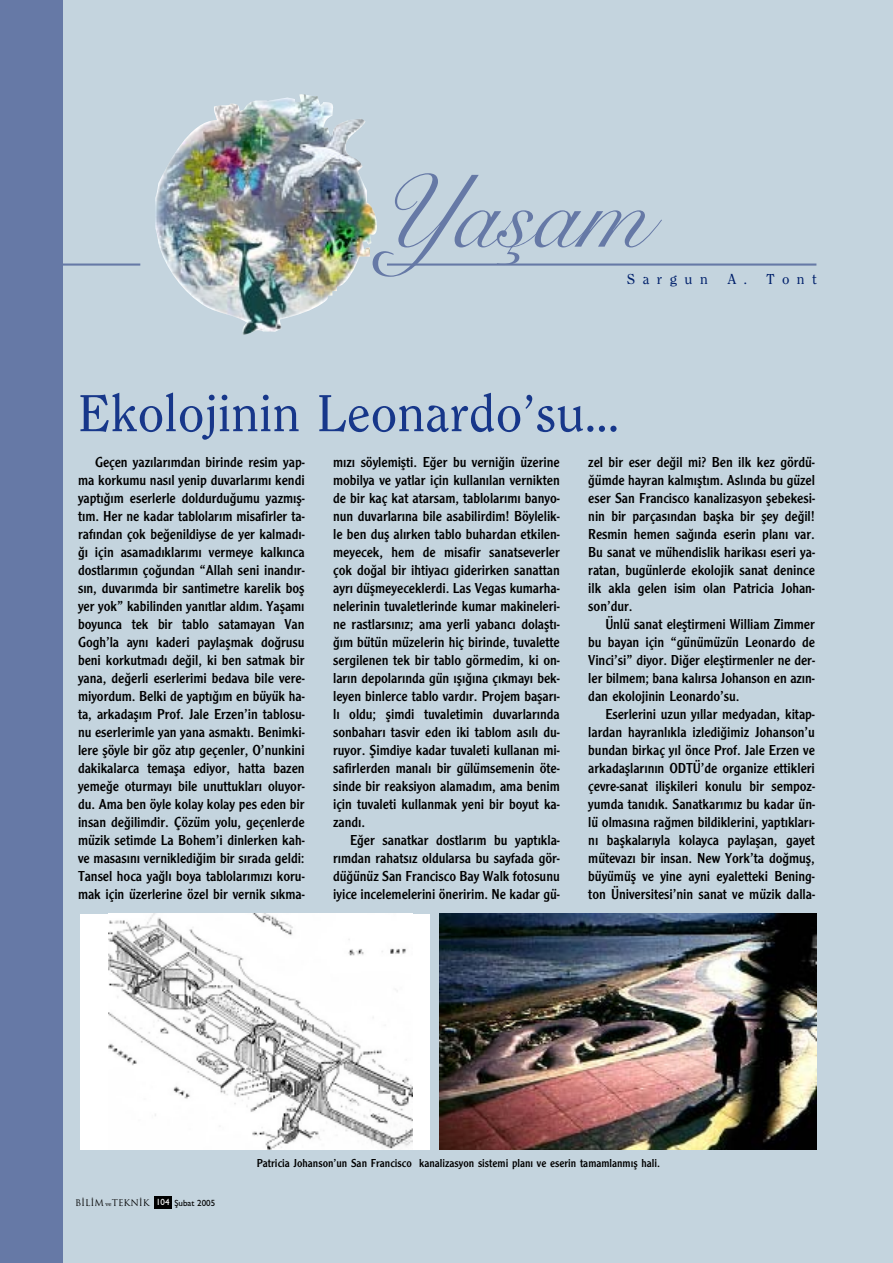
<style>
.page{position:relative;width:893px;height:1263px;background:#c4d4de}
.page>*{position:absolute;margin:0;border:0;box-sizing:border-box;transform-origin:0 0}
.t1{font:103.2px "Snell Roundhand";color:#6679a6}
.t2{font:500 54px "Clearface";color:#17378a}
.t3{font:15px/18px "Clearface Gothic";letter-spacing:-.005em;color:#000;text-align:justify}
.t4{font:500 15px "Clearface";letter-spacing:.5em;color:#00206b}
.t5{font:12px "Clearface Gothic";color:#000}
.t6{font:9px "Trajan Plain";color:#000}
.s1{font-family:"Bookman Old Style";font-size:6px}
.s2{font-family:"Gill Sans";font-weight:500;color:#fff}
.s3{font-family:"Gill Sans";font-weight:500}
</style>
<div class="page">
<img style="left:155px;top:94px;width:222px;height:241px">
<hr style="left:45px;top:263px;width:95px;height:3px;background:#6679a6">
<hr style="left:387px;top:263px;width:429px;height:3px;background:#6679a6">
<div style="left:0;top:0;width:62px;height:1263px;background:#6679a6"></div>
<div style="left:154px;top:1196px;width:17px;height:13px;background:#000"></div>
<img style="left:439px;top:914px;width:377px;height:235px">
<div style="left:81px;top:914px;width:349px;height:235px;background:#fff"></div>
<img style="left:109px;top:914px;width:304px;height:235px">
<h1 class="t1" style="left:374px;top:151px;width:276px">Yaflam</h1>
<p class="t4" style="left:627px;top:270px;width:82px">Sargun</p>
<p class="t4" style="left:727px;top:270px;width:91px">A. Tont</p>
<h2 class="t2" style="left:78px;top:381px;width:543px">Ekolojinin Leonardo’su...</h2>
<p class="t3" style="left:78px;top:453px;width:228px;text-indent:17px">Geçen yaz›lar›mdan birinde resim yap&shy;ma korkumu nas›l yenip duvarlar›m› kendi yapt›¤›m eserlerle doldurdu¤umu yazm›fl&shy;t›m. Her ne kadar tablolar›m misafirler ta&shy;raf›ndan çok be¤enildiyse de yer kalmad›- ¤› için asamad›klar›m› vermeye kalk›nca dostlar›m›n ço¤undan “Allah seni inand›r&shy;s›n, duvar›mda bir santimetre karelik bofl yer yok” kabilinden yan›tlar ald›m. Yaflam› boyunca tek bir tablo satamayan Van Gogh’la ayn› kaderi paylaflmak do¤rusu beni korkutmad› de¤il, ki ben satmak bir yana, de¤erli eserlerimi bedava bile vere&shy;miyordum. Belki de yapt›¤›m en büyük ha&shy;ta, arkadafl›m Prof. Jale Erzen’in tablosu&shy;nu eserlerimle yan yana asmakt›. Benimki&shy;lere flöyle bir göz at›p geçenler, O’nunkini dakikalarca temafla ediyor, hatta bazen yeme¤e oturmay› bile unuttuklar› oluyor&shy;du. Ama ben öyle kolay kolay pes eden bir insan de¤ilimdir. Çözüm yolu, geçenlerde müzik setimde La Bohem’i dinlerken kah&shy;ve masas›n› vernikledi¤im bir s›rada geldi:<br>Tansel hoca ya¤l› boya tablolar›m›z› koru&shy;mak için üzerlerine özel bir vernik s›kma-</p>
<p class="t3" style="left:333px;top:453px;width:228px">m›z› söylemiflti. E¤er bu verni¤in üzerine mobilya ve yatlar için kullan›lan vernikten de bir kaç kat atarsam, tablolar›m› banyo&shy;nun duvarlar›na bile asabilirdim! Böylelik&shy;le ben dufl al›rken tablo buhardan etkilen&shy;meyecek, hem de misafir sanatseverler çok do¤al bir ihtiyac› giderirken sanattan ayr› düflmeyeceklerdi. Las Vegas kumarha&shy;nelerinin tuvaletlerinde kumar makineleri&shy;ne rastlars›n›z; ama yerli yabanc› dolaflt›- ¤›m bütün müzelerin hiç birinde, tuvalette sergilenen tek bir tablo görmedim, ki on&shy;lar›n depolar›nda gün ›fl›¤›na ç›kmay› bek&shy;leyen binlerce tablo vard›r. Projem baflar›- l› oldu; flimdi tuvaletimin duvarlar›nda sonbahar› tasvir eden iki tablom as›l› du&shy;ruyor. fiimdiye kadar tuvaleti kullanan mi&shy;safirlerden manal› bir gülümsemenin öte&shy;sinde bir reaksiyon alamad›m, ama benim için tuvaleti kullanmak yeni bir boyut ka&shy;zand›.</p>
<p class="t3" style="left:333px;top:831px;width:228px;text-indent:17px">E¤er sanatkar dostlar›m bu yapt›kla&shy;r›mdan rahats›z oldularsa bu sayfada gör&shy;dü¤ünüz San Francisco Bay Walk fotosunu iyice incelemelerini öneririm. Ne kadar gü-</p>
<p class="t3" style="left:588px;top:453px;width:228px">zel bir eser de¤il mi? Ben ilk kez gördü-¤ümde hayran kalm›flt›m. Asl›nda bu güzel eser San Francisco kanalizasyon flebekesi&shy;nin bir parças›ndan baflka bir fley de¤il!<br>Resmin hemen sa¤›nda eserin plan› var.<br>Bu sanat ve mühendislik harikas› eseri ya&shy;ratan, bugünlerde ekolojik sanat denince ilk akla gelen isim olan Patricia Johan&shy;son’dur.</p>
<p class="t3" style="left:588px;top:615px;width:228px;text-indent:17px">Ünlü sanat elefltirmeni William Zimmer bu bayan için “günümüzün Leonardo de Vinci’si” diyor. Di¤er elefltirmenler ne der&shy;ler bilmem; bana kal›rsa Johanson en az›n&shy;dan ekolojinin Leonardo’su.</p>
<p class="t3" style="left:588px;top:705px;width:228px;text-indent:17px">Eserlerini uzun y›llar medyadan, kitap&shy;lardan hayranl›kla izledi¤imiz Johanson’u bundan birkaç y›l önce Prof. Jale Erzen ve arkadafllar›n›n ODTÜ’de organize ettikleri çevre-sanat iliflkileri konulu bir sempoz&shy;yumda tan›d›k. Sanatkar›m›z bu kadar ün&shy;lü olmas›na ra¤men bildiklerini, yapt›klar›- n› baflkalar›yla kolayca paylaflan, gayet mütevaz› bir insan. New York’ta do¤mufl, büyümüfl ve yine ayni eyaletteki Bening&shy;ton Üniversitesi’nin sanat ve müzik dalla-</p>
<p class="t6" style="left:75px;top:1199px;width:142px">B‹L‹M <span class="s1">ve</span>TEKN‹K <span class="s2">104</span> <span class="s3">fiubat 2005</span></p>
<p class="t5" style="left:257px;top:1155px;width:405px">Patricia Johanson’un San Francisco kanalizasyon sistemi plan› ve eserin tamamlanm›fl hali.</p>
</div>
